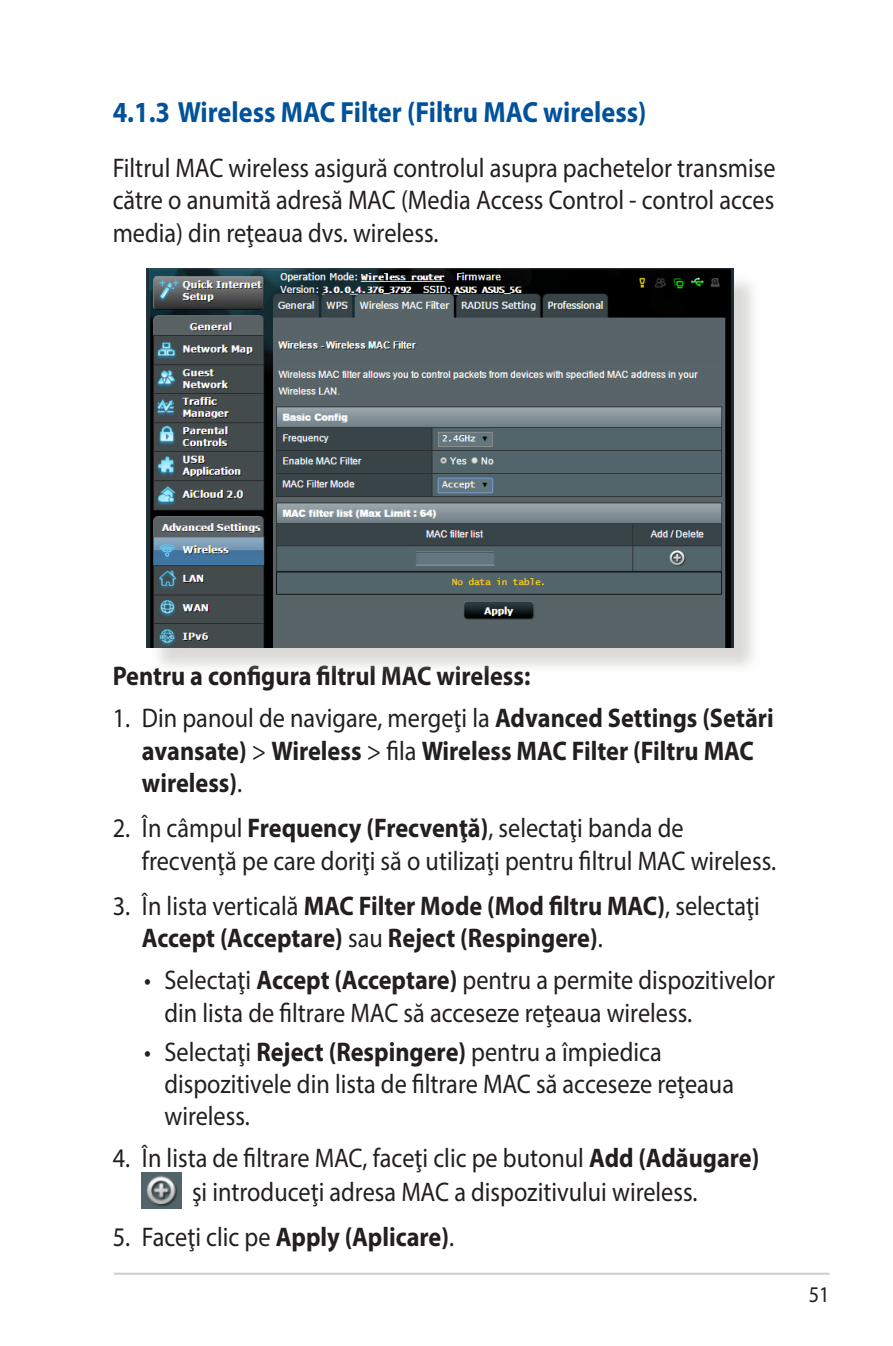
<style>
.page{position:relative;width:893px;height:1346px;background:#fff}
.page>*{position:absolute;margin:0;border:0;box-sizing:border-box;transform-origin:0 0}
.t1{font:700 29.25px "Myriad Pro";color:#01529a;scale:.9 1}
.t2{font:27px/32.4px "Myriad Pro";color:#231f20;scale:.9 1}
.t3{font:700 27px/32.4px "Myriad Pro";color:#231f20;scale:.9 1}
.t4{font:22.5px "Myriad Pro";color:#231f20;scale:.9 1}
.s1{font-weight:400}
.s2{font-weight:700}
</style>
<div class="page">
<hr style="left:114px;top:1272px;width:715px;height:3px;background:#d1d2d4">
<img style="left:142px;top:1173px;width:39px;height:35px">
<div style="left:150px;top:272px;width:612px;height:404px;background:#cfcecb;opacity:.75"></div>
<img style="left:147px;top:269px;width:586px;height:378px">
<p class="t1" style="left:113px;top:93px;width:595px">4.1.3 Wireless MAC Filter (Filtru MAC wireless)</p>
<p class="t2" style="left:113px;top:151px;width:738px;text-align:justify">Filtrul MAC wireless asigură controlul asupra pachetelor transmise către o anumită adresă MAC (Media Access Control - control acces media) din reţeaua dvs. wireless.</p>
<p class="t3" style="left:113px;top:659px;width:465px">Pentru a configura filtrul MAC wireless:</p>
<p class="t3" style="left:142px;top:701px;width:703px;text-indent:-29px"><span class="s1">1. Din panoul de navigare, mergeţi la</span> Advanced Settings (Setări avansate) <span class="s1">&gt;</span> Wireless <span class="s1">&gt; fila</span> Wireless MAC Filter (Filtru MAC wireless)<span class="s1">.</span></p>
<p class="t2" style="left:142px;top:812px;width:706px;text-indent:-29px">2. În câmpul <span class="s2">Frequency (Frecvenţă)</span>, selectaţi banda de frecvenţă pe care doriţi să o utilizaţi pentru filtrul MAC wireless.</p>
<p class="t3" style="left:142px;top:889px;width:688px;text-indent:-29px"><span class="s1">3. În lista verticală</span> MAC Filter Mode (Mod filtru MAC)<span class="s1">, selectaţi<br></span>Accept (Acceptare) <span class="s1">sau</span> Reject (Respingere)<span class="s1">.</span></p>
<p class="t2" style="left:164px;top:964px;width:680px;text-indent:-20px">• Selectaţi <span class="s2">Accept (Acceptare)</span> pentru a permite dispozitivelor din lista de filtrare MAC să acceseze reţeaua wireless.</p>
<p class="t2" style="left:164px;top:1035px;width:634px;text-indent:-20px">• Selectaţi <span class="s2">Reject (Respingere)</span> pentru a împiedica dispozitivele din lista de filtrare MAC să acceseze reţeaua wireless.</p>
<p class="t2" style="left:192px;top:1141px;width:632px;line-height:33.8px;text-indent:-79px">4. În lista de filtrare MAC, faceţi clic pe butonul <span class="s2">Add (Adăugare) </span>şi introduceţi adresa MAC a dispozitivului wireless.</p>
<p class="t2" style="left:113px;top:1220px;width:381px">5. Faceţi clic pe <span class="s2">Apply (Aplicare)</span>.</p>
<p class="t4" style="left:809px;top:1281px;width:25px">51</p>
</div>
